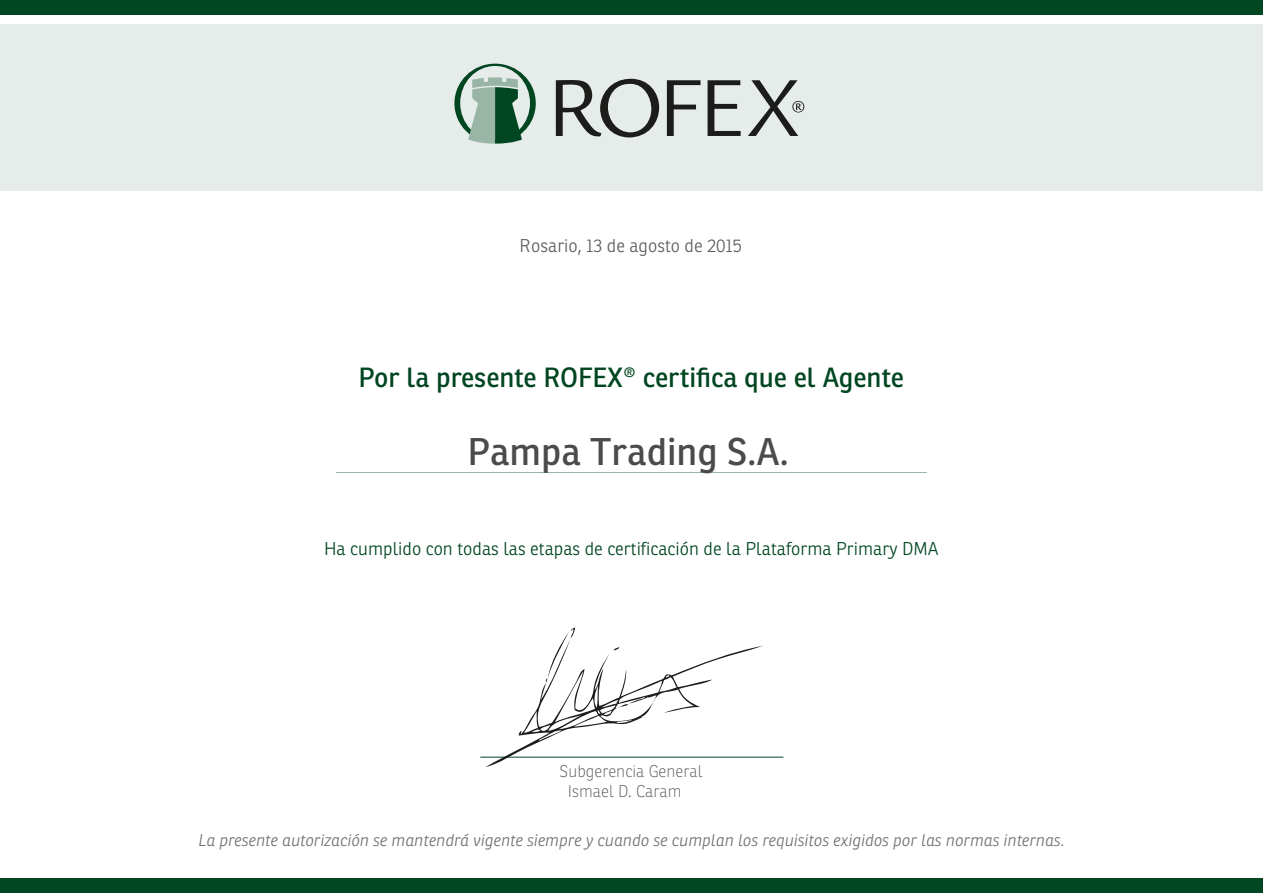
<style>
.page{position:relative;width:1263px;height:893px;background:#004621}
.page>*{position:absolute;margin:0;border:0;box-sizing:border-box;transform-origin:0 0}
.t1{font:37.5px "Ronnia";color:#4a4b4b}
.t2{font:27px "Ronnia";color:#004621}
.t3{font:300 18px "Ronnia";color:#004621}
.t4{font:300 18px "Ronnia";color:#5e5e5f}
.t5{font:italic 300 16.5px "Ronnia";color:#727273}
.t6{font:100 16.5px/19.8px "Ronnia";color:#5e5e5f}
</style>
<div class="page">
<div style="left:0;top:15px;width:1263px;height:862px;background:#fff"></div>
<div style="left:0;top:24px;width:1263px;height:167px;background:#e6ece9"></div>
<hr style="left:336px;top:472px;width:591px;height:1px;background:#99b5a6">
<svg style="left:454px;top:64px;width:82px;height:80px"></svg>
<svg style="left:556px;top:79px;width:103px;height:58px"></svg>
<svg style="left:667px;top:80px;width:33px;height:56px"></svg>
<svg style="left:707px;top:80px;width:34px;height:56px"></svg>
<svg style="left:748px;top:80px;width:56px;height:56px"></svg>
<hr style="left:480px;top:757px;width:303px;height:1px;background:#004621">
<svg style="left:485px;top:628px;width:278px;height:139px"></svg>
<p class="t4" style="left:519px;top:235px;width:224px">Rosario, 13 de agosto de 2015</p>
<h2 class="t2" style="left:359px;top:360px;width:547px">Por la presente ROFEX® certifica que el Agente</h2>
<h1 class="t1" style="left:467px;top:429px;width:323px">Pampa Trading S.A.</h1>
<p class="t3" style="left:324px;top:538px;width:616px">Ha cumplido con todas las etapas de certificación de la Plataforma Primary DMA</p>
<p class="t6" style="left:568px;top:761px;width:136px;text-indent:-8px">Subgerencia General<br>Ismael D. Caram</p>
<p class="t5" style="left:198px;top:830px;width:867px">La presente autorización se mantendrá vigente siempre y cuando se cumplan los requisitos exigidos por las normas internas.</p>
</div>
